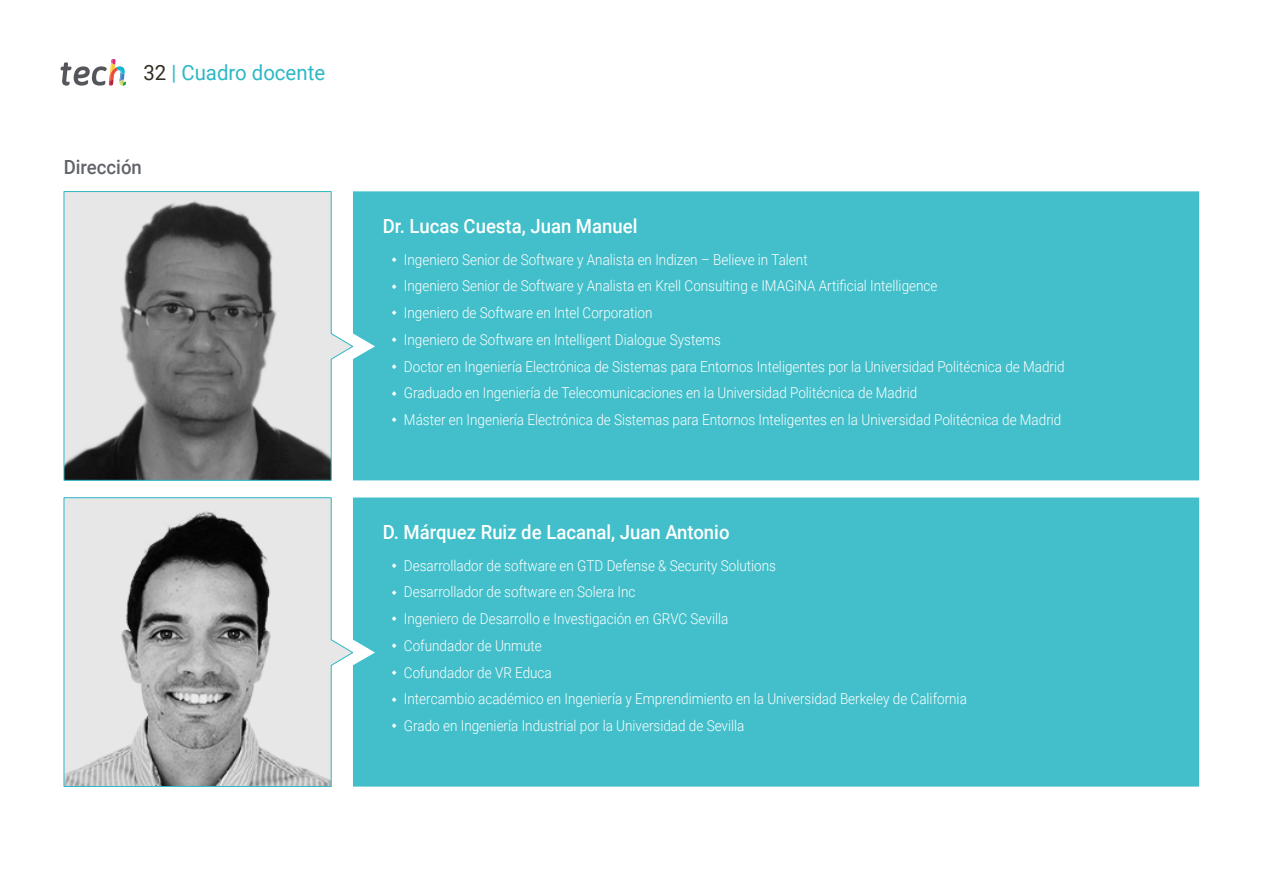
<style>
.page{position:relative;width:1263px;height:893px;background:#fff}
.page>*{position:absolute;margin:0;border:0;box-sizing:border-box;transform-origin:0 0}
.t1{font:21px "Roboto";color:#2db8c5}
.t2{font:500 19.5px "Roboto";color:#fff;scale:.95 1}
.t3{font:500 19.5px "Roboto";color:#61646a;scale:.95 1}
.t4{font:300 15px/26.7px "Roboto";color:#fff;scale:.9 1}
.s1{color:#312e20}
</style>
<div class="page">
<div style="left:353px;top:191px;width:846px;height:289px;background:#42bfca"></div>
<div style="left:353px;top:497px;width:846px;height:290px;background:#42bfca"></div>
<svg style="left:64px;top:191px;width:289px;height:290px;background:#a0a2a2"></svg>
<svg style="left:64px;top:497px;width:289px;height:290px;background:#bec0c0"></svg>
<svg style="left:61px;top:59px;width:65px;height:27px"></svg>
<svg style="left:392px;top:257px;width:5px;height:5px"></svg>
<svg style="left:392px;top:284px;width:5px;height:5px"></svg>
<svg style="left:392px;top:310px;width:5px;height:5px"></svg>
<svg style="left:392px;top:337px;width:5px;height:5px"></svg>
<svg style="left:392px;top:364px;width:5px;height:5px"></svg>
<svg style="left:392px;top:391px;width:5px;height:5px"></svg>
<svg style="left:392px;top:417px;width:5px;height:5px"></svg>
<svg style="left:392px;top:563px;width:5px;height:5px"></svg>
<svg style="left:392px;top:590px;width:5px;height:5px"></svg>
<svg style="left:392px;top:616px;width:5px;height:5px"></svg>
<svg style="left:392px;top:643px;width:5px;height:5px"></svg>
<svg style="left:392px;top:670px;width:5px;height:5px"></svg>
<svg style="left:392px;top:697px;width:5px;height:5px"></svg>
<svg style="left:392px;top:723px;width:5px;height:6px"></svg>
<h1 class="t1" style="left:144px;top:57px;width:183px"><span class="s1">32</span> | Cuadro docente</h1>
<h2 class="t3" style="left:64px;top:154px;width:84px">Dirección</h2>
<h2 class="t2" style="left:383px;top:212px;width:270px">Dr. Lucas Cuesta, Juan Manuel</h2>
<p class="t4" style="left:404px;top:245px;width:736px">Ingeniero Senior de Software y Analista en Indizen – Believe in Talent<br>Ingeniero Senior de Software y Analista en Krell Consulting e IMAGiNA Artificial Intelligence<br>Ingeniero de Software en Intel Corporation<br>Ingeniero de Software en Intelligent Dialogue Systems<br>Doctor en Ingeniería Electrónica de Sistemas para Entornos Inteligentes por la Universidad Politécnica de Madrid Graduado en Ingeniería de Telecomunicaciones en la Universidad Politécnica de Madrid<br>Máster en Ingeniería Electrónica de Sistemas para Entornos Inteligentes en la Universidad Politécnica de Madrid</p>
<h2 class="t2" style="left:383px;top:518px;width:367px">D. Márquez Ruiz de Lacanal, Juan Antonio</h2>
<p class="t4" style="left:404px;top:551px;width:627px">Desarrollador de software en GTD Defense &amp; Security Solutions<br>Desarrollador de software en Solera Inc<br>Ingeniero de Desarrollo e Investigación en GRVC Sevilla<br>Cofundador de Unmute<br>Cofundador de VR Educa<br>Intercambio académico en Ingeniería y Emprendimiento en la Universidad Berkeley de California Grado en Ingeniería Industrial por la Universidad de Sevilla</p>
</div>
